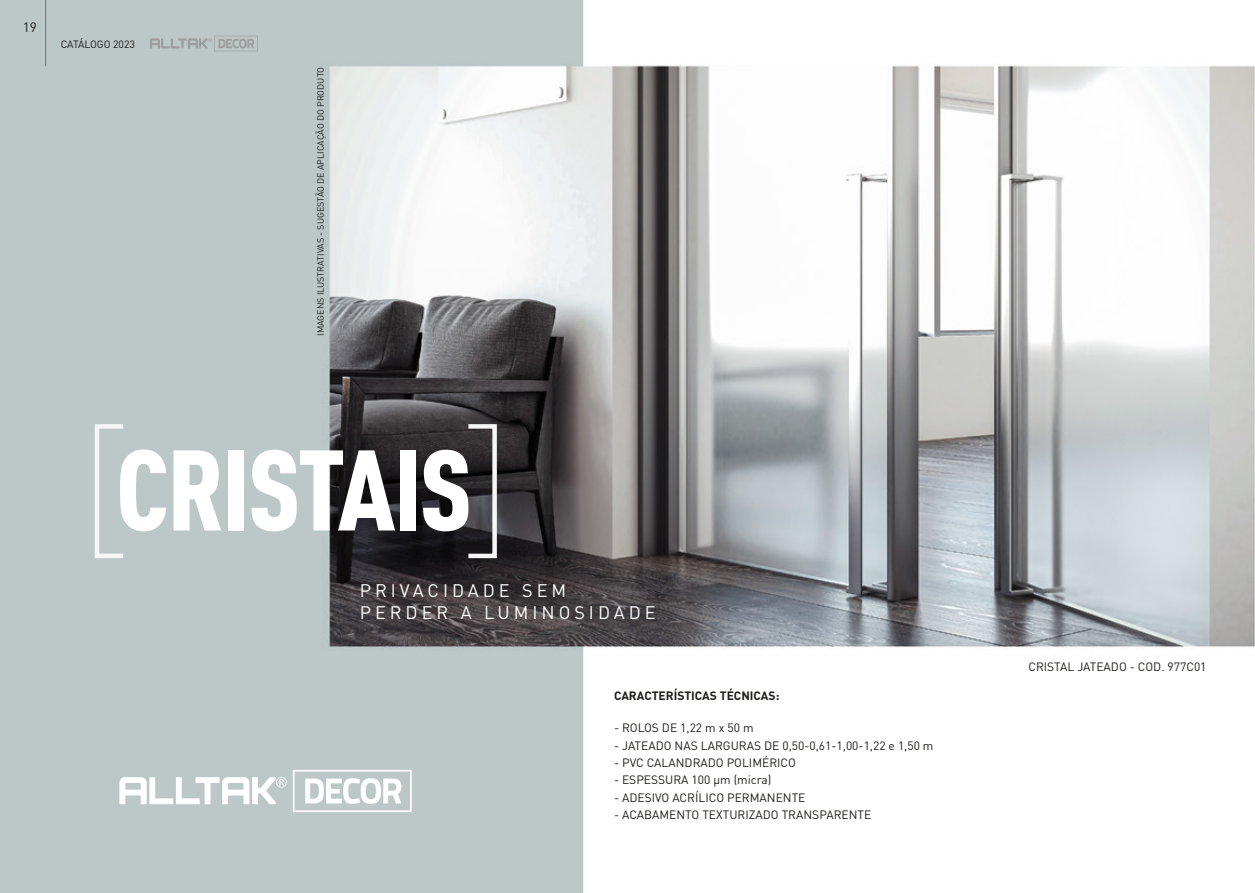
<style>
.page{position:relative;width:1255px;height:893px;background:#fff}
.page>*{position:absolute;margin:0;border:0;box-sizing:border-box;transform-origin:0 0}
.t1{font:900 condensed 112.5px "DIN Pro";letter-spacing:-.02em;color:#fff}
.t2{font:18px/21.6px "DIN Pro";letter-spacing:.22em;color:#fff}
.t3{font:13.5px "DIN Pro";color:#1d1d1b}
.t4{font:12px "DIN Pro";color:#1d1d1b}
.t5{font:700 12px "DIN Pro";color:#1d1d1b}
.t6{font:10.5px "DIN Pro";letter-spacing:-.01em;color:#1d1d1b}
.t7{font:9px "DIN Pro";color:#1d1d1b}
</style>
<div class="page">
<img style="left:0;top:0;width:1254px;height:893px">
<svg style="left:150px;top:36px;width:108px;height:15px;background:#b1b9b9"></svg>
<hr style="left:45px;top:0;width:1px;height:66px;background:#7c7a7f">
<svg style="left:119px;top:777px;width:168px;height:27px"></svg>
<svg style="left:293px;top:770px;width:119px;height:42px"></svg>
<div style="left:95px;top:424px;width:30px;height:134px;border:4px solid #f6f6f6"></div>
<div style="left:466px;top:424px;width:31px;height:134px;border:4px solid #f6f6f6"></div>
<p class="t3" style="left:23px;top:17px;width:16px">19</p>
<p class="t6" style="left:61px;top:36px;width:76px">CATÁLOGO 2023</p>
<p class="t7" style="left:313px;top:336px;width:271px;rotate:-90deg">IMAGENS ILUSTRATIVAS - SUGESTÃO DE APLICAÇÃO DO PRODUTO</p>
<h1 class="t1" style="left:116px;top:403px;width:357px">CRISTAIS</h1>
<h2 class="t2" style="left:360px;top:578px;width:297px">PRIVACIDADE SEM<br>PERDER A LUMINOSIDADE</h2>
<p class="t5" style="left:614px;top:686px;width:167px">CARACTERÍSTICAS TÉCNICAS:</p>
<p class="t4" style="left:614px;top:718px;width:141px">- ROLOS DE 1,22 m x 50 m</p>
<p class="t4" style="left:614px;top:736px;width:321px">- JATEADO NAS LARGURAS DE 0,50-0,61-1,00-1,22 e 1,50 m</p>
<p class="t4" style="left:614px;top:753px;width:183px">- PVC CALANDRADO POLIMÉRICO</p>
<p class="t4" style="left:614px;top:771px;width:159px">- ESPESSURA 100 µm (micra)</p>
<p class="t4" style="left:614px;top:788px;width:193px">- ADESIVO ACRÍLICO PERMANENTE</p>
<p class="t4" style="left:614px;top:805px;width:259px">- ACABAMENTO TEXTURIZADO TRANSPARENTE</p>
<p class="t4" style="left:1028px;top:657px;width:180px">CRISTAL JATEADO - COD. 977C01</p>
</div>
